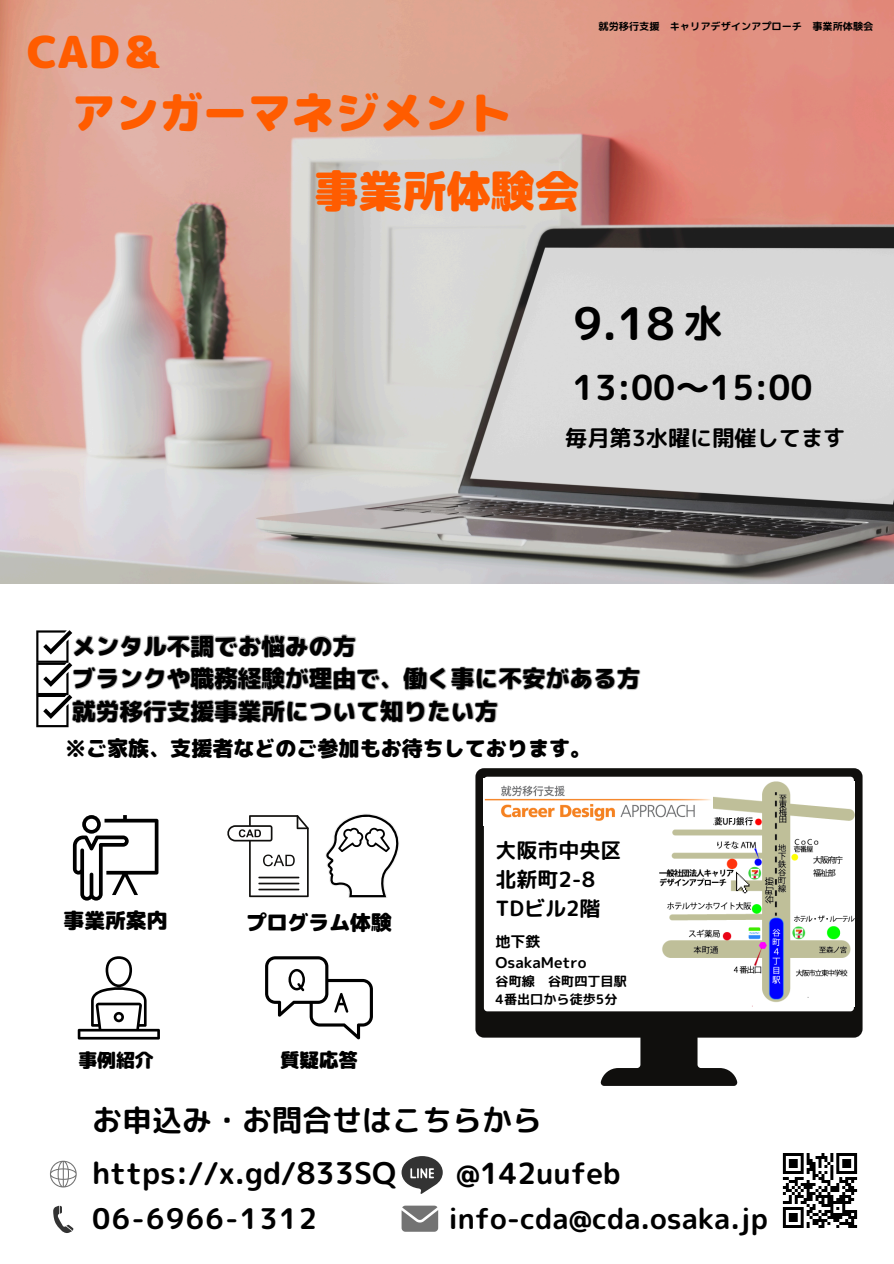
<style>
.page{position:relative;width:894px;height:1264px;background:#fff}
.page>*{position:absolute;margin:0;border:0;box-sizing:border-box;transform-origin:0 0}
.t1{font:45px "rounded mplus 1 p bold";color:#000}
.t2{font:44.1px/60.8px "rounded mplus 1 p black";color:#ff5c00}
.t3{font:39px "rounded mplus 1 p bold";color:#000}
.t4{font:34.5px "rounded mplus 1 p bold";color:#000}
.t5{font:30px "rounded mplus 1 p bold";color:#000}
.t6{font:29.25px "rounded mplus 1 p bold";color:#000}
.t7{font:28.5px "rounded mplus 1 p bold";color:#000}
.t8{font:28.5px "rounded mplus 1 p bold";letter-spacing:.05em;color:#000}
.t9{font:23.7px/32.7px "rounded mplus 1 p black";color:#000}
.t10{font:22.2px "rounded mplus 1 p bold";color:#000}
.t11{font:21px "rounded mplus 1 p black";color:#000}
.t12{font:21px "rounded mplus 1 p bold";color:#000}
.t13{font:20.85px "rounded mplus 1 p black";color:#000}
.t14{font:19.35px "rounded mplus 1 p black";color:#000}
.t15{font:18.9px "rounded mplus 1 p black";color:#000}
.t16{font:15px "rounded mplus 1 p bold";color:#000}
.t17{font:13.05px/17.5px "rounded mplus 1 p bold";color:#000}
.t18{font:10.2px "rounded mplus 1 p bold";color:#000}
</style>
<div class="page">
<svg style="left:53px;top:1205px;width:20px;height:28px"></svg>
<svg style="left:475px;top:768px;width:387px;height:317px"></svg>
<img style="left:659px;top:781px;width:194px;height:225px">
<img style="left:499px;top:778px;width:213px;height:47px">
<svg style="left:401px;top:1205px;width:37px;height:26px"></svg>
<svg style="left:50px;top:1160px;width:27px;height:27px"></svg>
<svg style="left:735px;top:871px;width:14px;height:22px"></svg>
<svg style="left:231px;top:840px;width:77px;height:57px"></svg>
<svg style="left:78px;top:956px;width:82px;height:83px"></svg>
<svg style="left:73px;top:840px;width:85px;height:60px"></svg>
<svg style="left:265px;top:956px;width:108px;height:83px"></svg>
<img style="left:782px;top:1153px;width:76px;height:75px">
<svg style="left:325px;top:840px;width:74px;height:57px"></svg>
<svg style="left:401px;top:1156px;width:41px;height:37px"></svg>
<img style="left:0;top:0;width:893px;height:583px">
<svg style="left:36px;top:630px;width:35px;height:97px"></svg>
<svg style="left:71px;top:426px;width:570px;height:265px"></svg>
<svg style="left:70px;top:653px;width:429px;height:187px"></svg>
<p class="t2" style="left:71px;top:21px;width:442px;text-indent:-44px">CAD＆<br>アンガーマネジメント</p>
<p class="t2" style="left:314px;top:160px;width:266px">事業所体験会</p>
<p class="t18" style="left:598px;top:19px;width:276px">就労移行支援 キャリアデザインアプローチ 事業所体験会</p>
<p class="t1" style="left:573px;top:291px;width:103px">9.18</p>
<p class="t3" style="left:683px;top:294px;width:40px">水</p>
<p class="t4" style="left:572px;top:363px;width:241px">13:00～15:00</p>
<p class="t10" style="left:565px;top:422px;width:281px">毎月第3水曜に開催してます</p>
<p class="t9" style="left:72px;top:629px;width:569px">メンタル不調でお悩みの方<br>ブランクや職務経験が理由で、働く事に不安がある方就労移行支援事業所について知りたい方</p>
<p class="t11" style="left:65px;top:733px;width:527px">※ご家族、支援者などのご参加もお待ちしております。</p>
<p class="t13" style="left:63px;top:906px;width:105px">事業所案内</p>
<p class="t13" style="left:246px;top:907px;width:147px">プログラム体験</p>
<p class="t15" style="left:78px;top:1046px;width:77px">事例紹介</p>
<p class="t14" style="left:280px;top:1046px;width:79px">質疑応答</p>
<p class="t12" style="left:495px;top:835px;width:127px">大阪市中央区</p>
<h1 class="t12" style="left:495px;top:864px;width:101px">北新町2-8</h1>
<h2 class="t12" style="left:495px;top:893px;width:106px">TDビル2階</h2>
<p class="t16" style="left:495px;top:930px;width:46px">地下鉄</p>
<h2 class="t16" style="left:495px;top:951px;width:92px">OsakaMetro</h2>
<p class="t17" style="left:495px;top:972px;width:133px">谷町線 谷町四丁目駅<br>4番出口から徒歩5分</p>
<p class="t5" style="left:92px;top:1098px;width:451px">お申込み・お問合せはこちらから</p>
<p class="t5" style="left:92px;top:1152px;width:305px">https://x.gd/833SQ</p>
<h6 class="t8" style="left:92px;top:1197px;width:226px">06-6966-1312</h6>
<p class="t6" style="left:456px;top:1152px;width:166px">@142uufeb</p>
<p class="t7" style="left:448px;top:1198px;width:321px">info-cda@cda.osaka.jp</p>
</div>
